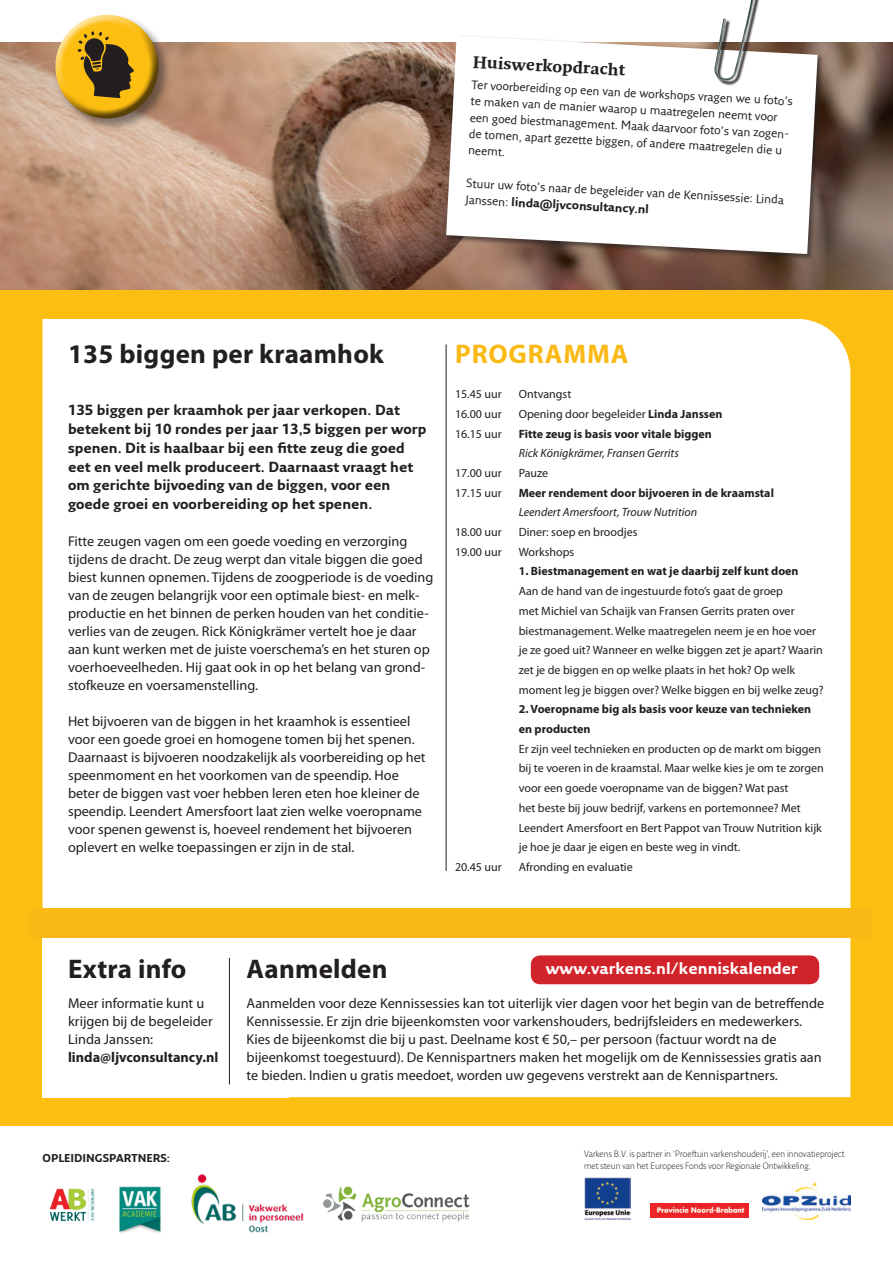
<style>
.page{position:relative;width:893px;height:1263px;background:#fff}
.page>*{position:absolute;margin:0;border:0;box-sizing:border-box;transform-origin:0 0}
.kop_klein{font:700 27px "Myriad Pro";letter-spacing:.01em;color:#231f20}
.kop_klein-2{font:700 27px "Myriad Pro";letter-spacing:.03em;color:#fbb915}
.onderkop{font:700 16.5px "Fresco Pro";color:#231f20}
.t1{font:700 15.9px "Fresco Sans Pro";color:#fff}
.tabel{font:14.25px/18px "Myriad Pro";color:#231f20}
.lead{font:700 14.25px/18.8px "Fresco Sans Pro";color:#231f20}
.kop_klein-3{font:12px/19.6px "Myriad Pro";color:#231f20}
.onderkop-2{font:12px/16.5px "Fresco Sans Pro";color:#231f20}
.kop_klein-4{font:700 12px/19.6px "Myriad Pro";color:#231f20}
.kop_klein-5{font:italic 12px "Myriad Pro";color:#231f20}
.t2{font:700 11.1px "Fresco Sans Pro";color:#231f20}
.plat_colofon{font:300 9px/12px "Fresco Sans Pro";color:#231f20}
.s1{font-weight:700}
.s2{font-weight:400;font-style:italic}
</style>
<div class="page">
<div style="left:0;top:289px;width:893px;height:838px;background:#fdbe12"></div>
<div style="left:43px;top:319px;width:807px;height:778px;background:#fff"></div>
<img style="left:0;top:43px;width:893px;height:246px">
<div style="left:53px;top:13px;width:119px;height:119px;background:#231f20;opacity:.5"></div>
<svg style="left:47px;top:13px;width:119px;height:114px"></svg>
<div style="left:30px;top:908px;width:842px;height:30px;background:#fbb915"></div>
<div style="left:43px;top:938px;width:246px;height:159px;background:#fff"></div>
<div style="left:445px;top:35px;width:379px;height:226px;background:#231f20;opacity:.6"></div>
<svg style="left:446px;top:36px;width:372px;height:218px"></svg>
<div style="left:716px;top:0;width:47px;height:86px;background:#231f20;opacity:.9"></div>
<img style="left:714px;top:0;width:40px;height:82px">
<hr style="left:446px;top:344px;width:1px;height:527px;background:#231f20">
<hr style="left:229px;top:958px;width:1px;height:126px;background:#231f20">
<div style="left:531px;top:955px;width:288px;height:29px;background:#d1232a;border-radius:9px"></div>
<img style="left:49px;top:1188px;width:46px;height:34px">
<img style="left:323px;top:1186px;width:147px;height:35px">
<img style="left:650px;top:1203px;width:99px;height:14px">
<img style="left:584px;top:1177px;width:46px;height:42px">
<img style="left:762px;top:1182px;width:88px;height:38px">
<img style="left:191px;top:1174px;width:113px;height:59px">
<img style="left:119px;top:1186px;width:42px;height:47px">
<p class="onderkop" style="left:473px;top:51px;width:154px;rotate:3deg">Huiswerkopdracht</p>
<p class="onderkop-2" style="left:472px;top:76px;width:323px;rotate:3deg">Ter voorbereiding op een van de workshops vragen we u foto’s te maken van de manier waarop u maatregelen neemt voor een goed biestmanagement. Maak daarvoor foto’s van zogen&shy;de tomen, apart gezette biggen, of andere maatregelen die u neemt.</p>
<p class="onderkop-2" style="left:467px;top:175px;width:319px;rotate:3deg">Stuur uw foto’s naar de begeleider van de Kennissessie: Linda<br>Janssen: <span class="s1">linda@ljvconsultancy.nl</span></p>
<p class="kop_klein" style="left:68px;top:338px;width:317px">135 biggen per kraamhok</p>
<p class="lead" style="left:68px;top:401px;width:360px">135 biggen per kraamhok per jaar verkopen. Dat betekent bij 10 rondes per jaar 13,5 biggen per worp spenen. Dit is haalbaar bij een fitte zeug die goed eet en veel melk produceert. Daarnaast vraagt het om gerichte bijvoeding van de biggen, voor een goede groei en voorbereiding op het spenen.</p>
<p class="tabel" style="left:68px;top:532px;width:367px">Fitte zeugen vagen om een goede voeding en verzorging tijdens de dracht. De zeug werpt dan vitale biggen die goed biest kunnen opnemen. Tijdens de zoogperiode is de voeding van de zeugen belangrijk voor een optimale biest- en melk&shy;productie en het binnen de perken houden van het conditie&shy;verlies van de zeugen. Rick Königkrämer vertelt hoe je daar aan kunt werken met de juiste voerschema’s en het sturen op voerhoeveelheden. Hij gaat ook in op het belang van grond&shy;stofkeuze en voersamenstelling.</p>
<p class="tabel" style="left:68px;top:712px;width:359px">Het bijvoeren van de biggen in het kraamhok is essentieel voor een goede groei en homogene tomen bij het spenen.<br>Daarnaast is bijvoeren noodzakelijk als voorbereiding op het speenmoment en het voorkomen van de speendip. Hoe beter de biggen vast voer hebben leren eten hoe kleiner de speendip. Leendert Amersfoort laat zien welke voeropname voor spenen gewenst is, hoeveel rendement het bijvoeren oplevert en welke toepassingen er zijn in de stal.</p>
<p class="kop_klein-2" style="left:455px;top:338px;width:175px">PROGRAMMA</p>
<p class="kop_klein-3" style="left:455px;top:384px;width:48px">15.45 uur</p>
<p class="kop_klein-3" style="left:519px;top:384px;width:54px">Ontvangst</p>
<p class="kop_klein-3" style="left:455px;top:404px;width:48px">16.00 uur</p>
<p class="kop_klein-3" style="left:519px;top:404px;width:205px">Opening door begeleider <span class="s1">Linda Janssen</span></p>
<p class="kop_klein-3" style="left:455px;top:424px;width:48px">16.15 uur</p>
<p class="kop_klein-4" style="left:519px;top:424px;width:195px">Fitte zeug is basis voor vitale biggen<br><span class="s2">Rick Königkrämer, Fransen Gerrits</span></p>
<p class="kop_klein-3" style="left:455px;top:463px;width:48px">17.00 uur</p>
<p class="kop_klein-3" style="left:519px;top:463px;width:31px">Pauze</p>
<p class="kop_klein-3" style="left:455px;top:483px;width:48px">17.15 uur</p>
<p class="kop_klein-4" style="left:519px;top:483px;width:257px">Meer rendement door bijvoeren in de kraamstal</p>
<p class="kop_klein-5" style="left:519px;top:506px;width:180px">Leendert Amersfoort, Trouw Nutrition</p>
<p class="kop_klein-3" style="left:455px;top:522px;width:48px">18.00 uur</p>
<p class="kop_klein-3" style="left:519px;top:522px;width:120px">Diner: soep en broodjes</p>
<p class="kop_klein-3" style="left:455px;top:542px;width:48px">19.00 uur</p>
<p class="kop_klein-3" style="left:519px;top:542px;width:57px">Workshops</p>
<p class="kop_klein-4" style="left:519px;top:562px;width:281px">1. Biestmanagement en wat je daarbij zelf kunt doen</p>
<p class="kop_klein-3" style="left:519px;top:581px;width:307px">Aan de hand van de ingestuurde foto’s gaat de groep<br>met Michiel van Schaijk van Fransen Gerrits praten over biestmanagement. Welke maatregelen neem je en hoe voer je ze goed uit? Wanneer en welke biggen zet je apart? Waarin zet je de biggen en op welke plaats in het hok? Op welk moment leg je biggen over? Welke biggen en bij welke zeug?</p>
<p class="kop_klein-4" style="left:519px;top:700px;width:294px">2. Voeropname big als basis voor keuze van technieken en producten</p>
<p class="kop_klein-3" style="left:519px;top:739px;width:307px">Er zijn veel technieken en producten op de markt om biggen bij te voeren in de kraamstal. Maar welke kies je om te zorgen voor een goede voeropname van de biggen? Wat past<br>het beste bij jouw bedrijf, varkens en portemonnee? Met Leendert Amersfoort en Bert Pappot van Trouw Nutrition kijk je hoe je daar je eigen en beste weg in vindt.</p>
<p class="kop_klein-3" style="left:455px;top:857px;width:48px">20.45 uur</p>
<p class="kop_klein-3" style="left:519px;top:857px;width:116px">Afronding en evaluatie</p>
<p class="kop_klein" style="left:68px;top:954px;width:120px">Extra info</p>
<p class="kop_klein" style="left:247px;top:954px;width:143px">Aanmelden</p>
<p class="t1" style="left:546px;top:958px;width:254px">www.varkens.nl/kenniskalender</p>
<p class="tabel" style="left:68px;top:995px;width:152px">Meer informatie kunt u krijgen bij de begeleider<br>Linda Janssen: <span class="s1">linda@ljvconsultancy.nl</span></p>
<p class="tabel" style="left:247px;top:995px;width:579px">Aanmelden voor deze Kennissessies kan tot uiterlijk vier dagen voor het begin van de betreffende Kennissessie. Er zijn drie bijeenkomsten voor varkenshouders, bedrijfsleiders en medewerkers.<br>Kies de bijeenkomst die bij u past. Deelname kost € 50,– per persoon (factuur wordt na de bijeenkomst toegestuurd). De Kennispartners maken het mogelijk om de Kennissessies gratis aan te bieden. Indien u gratis meedoet, worden uw gegevens verstrekt aan de Kennispartners.</p>
<p class="t2" style="left:43px;top:1151px;width:129px">OPLEIDINGSPARTNERS:</p>
<p class="plat_colofon" style="left:584px;top:1147px;width:262px">Varkens B.V. is partner in ‘Proeftuin varkenshouderij’, een innovatieproject met steun van het Europees Fonds voor Regionale Ontwikkeling.</p>
</div>
